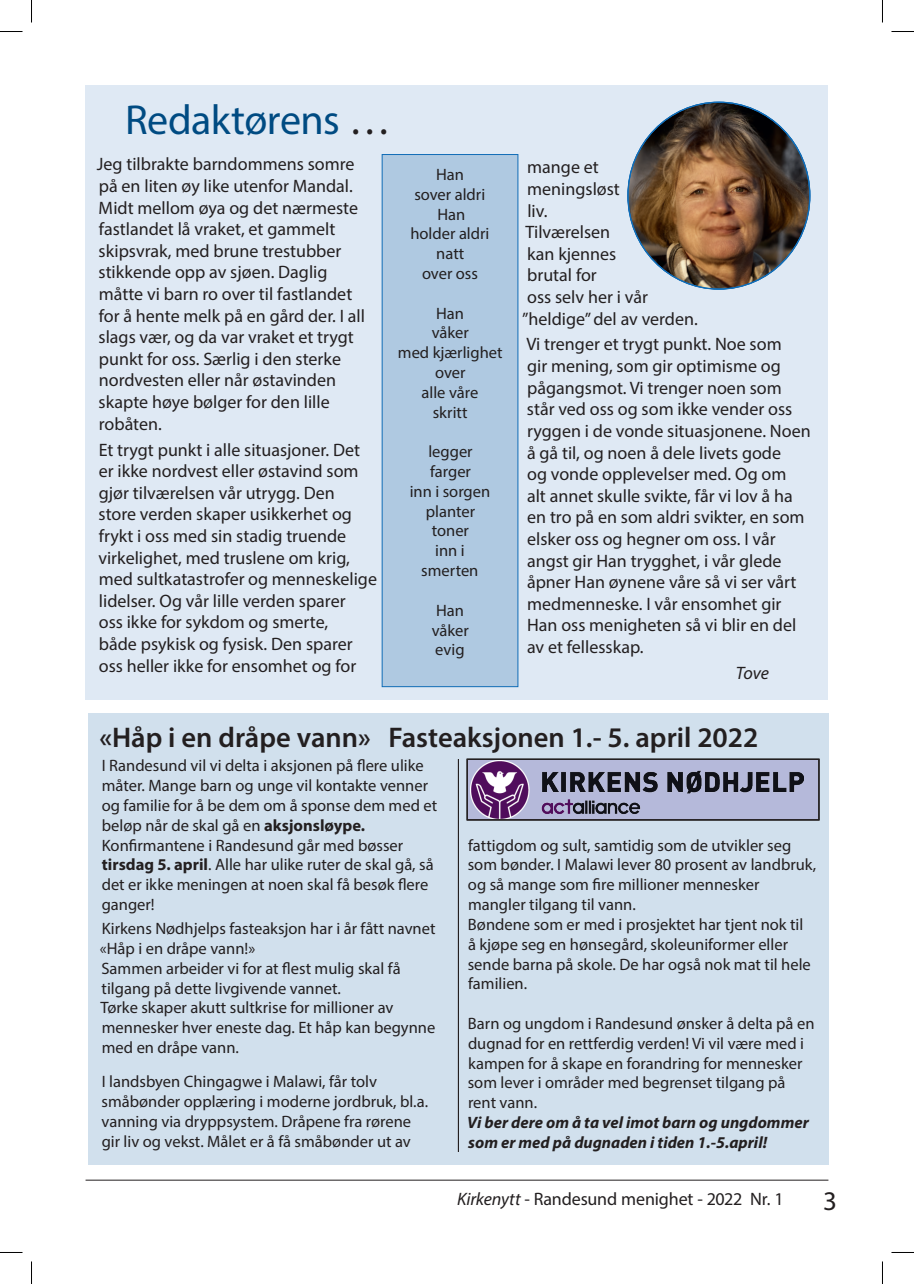
<style>
.page{position:relative;width:914px;height:1284px;background:#fff}
.page>*{position:absolute;margin:0;border:0;box-sizing:border-box;transform-origin:0 0}
.t1{font:42px "Myriad Pro";letter-spacing:-.015em;color:#004b82}
.t2{font:600 28.5px "Myriad Pro";color:#231f20}
.t3{font:27px "Myriad Pro";color:#231f20}
.t4{font:18px/21.6px "Myriad Pro";color:#231f20}
.t5{font:italic 18px "Myriad Pro";color:#231f20}
.t6{font:16.5px/19.8px "Myriad Pro";color:#231f20}
.t7{font:italic 700 16.5px/19.8px "Myriad Pro";color:#231f20}
.s1{color:#231f20}
.s2{font-weight:700}
.s3{font-style:italic}
</style>
<div class="page">
<hr style="left:86px;top:1179px;width:742px;height:1px;background:#231f20">
<div style="left:85px;top:85px;width:743px;height:59px;background:#dfe9f4"></div>
<div style="left:85px;top:144px;width:743px;height:555px;background:#dfe9f4"></div>
<div style="left:382px;top:154px;width:136px;height:532px;background:#afc9e1"></div>
<div style="left:382px;top:154px;width:136px;height:533px;border:1px solid #116db7"></div>
<img style="left:628px;top:102px;width:181px;height:187px">
<div style="left:88px;top:713px;width:740px;height:451px;background:#d1e0ed"></div>
<hr style="left:458px;top:759px;width:1px;height:392px;background:#231f20">
<svg style="left:467px;top:759px;width:352px;height:61px;background:#8f8baa"></svg>
<div style="left:467px;top:759px;width:351px;height:60px;border:1px solid #231f20"></div>
<svg style="left:0;top:31px;width:22px;height:1px"></svg>
<svg style="left:891px;top:31px;width:22px;height:1px"></svg>
<svg style="left:0;top:1252px;width:22px;height:1px"></svg>
<svg style="left:891px;top:1252px;width:22px;height:1px"></svg>
<svg style="left:31px;top:0;width:1px;height:22px"></svg>
<svg style="left:31px;top:1261px;width:1px;height:22px"></svg>
<svg style="left:882px;top:0;width:1px;height:22px"></svg>
<svg style="left:882px;top:1261px;width:1px;height:22px"></svg>
<h1 class="t1" style="left:125px;top:94px;width:267px">Redaktørens <span class="s1">…</span></h1>
<p class="t4" style="left:97px;top:153px;width:270px">Jeg tilbrakte barndommens somre på en liten øy like utenfor Mandal.<br>Midt mellom øya og det nærmeste fastlandet lå vraket, et gammelt skipsvrak, med brune trestubber stikkende opp av sjøen. Daglig måtte vi barn ro over til fastlandet for å hente melk på en gård der. I all slags vær, og da var vraket et trygt punkt for oss. Særlig i den sterke nordvesten eller når østavinden skapte høye bølger for den lille robåten.</p>
<p class="t4" style="left:98px;top:438px;width:280px">Et trygt punkt i alle situasjoner. Det er ikke nordvest eller østavind som gjør tilværelsen vår utrygg. Den<br>store verden skaper usikkerhet og frykt i oss med sin stadig truende virkelighet, med truslene om krig, med sultkatastrofer og menneskelige lidelser. Og vår lille verden sparer<br>oss ikke for sykdom og smerte,<br>både psykisk og fysisk. Den sparer oss heller ikke for ensomhet og for</p>
<p class="t6" style="left:410px;top:164px;width:81px;text-align:center">Han<br>sover aldri<br>Han<br>holder aldri natt<br>over oss</p>
<p class="t6" style="left:398px;top:303px;width:106px;text-align:center">Han<br>våker<br>med kjærlighet over<br>alle våre<br>skritt</p>
<p class="t6" style="left:409px;top:441px;width:82px;text-align:center">legger farger<br>inn i sorgen planter toner<br>inn i smerten</p>
<p class="t6" style="left:431px;top:600px;width:39px">Han våker evig</p>
<p class="t4" style="left:522px;top:156px;width:177px">mange et<br>meningsløst<br>liv.<br>Tilværelsen<br>kan kjennes<br>brutal for<br>oss selv her i vår ”heldige” del av verden.</p>
<p class="t4" style="left:526px;top:333px;width:286px">Vi trenger et trygt punkt. Noe som<br>gir mening, som gir optimisme og pågangsmot. Vi trenger noen som står ved oss og som ikke vender oss ryggen i de vonde situasjonene. Noen å gå til, og noen å dele livets gode<br>og vonde opplevelser med. Og om<br>alt annet skulle svikte, får vi lov å ha en tro på en som aldri svikter, en som elsker oss og hegner om oss. I vår angst gir Han trygghet, i vår glede åpner Han øynene våre så vi ser vårt medmenneske. I vår ensomhet gir<br>Han oss menigheten så vi blir en del av et fellesskap.</p>
<p class="t5" style="left:735px;top:661px;width:34px">Tove</p>
<h2 class="t2" style="left:99px;top:719px;width:660px">«Håp i en dråpe vann» Fasteaksjonen 1.- 5. april 2022</h2>
<p class="t6" style="left:102px;top:755px;width:337px">I Randesund vil vi delta i aksjonen på flere ulike måter. Mange barn og unge vil kontakte venner og familie for å be dem om å sponse dem med et beløp når de skal gå en <span class="s2">aksjonsløype.<br></span>Konfirmantene i Randesund går med bøsser <span class="s2">tirsdag 5. april</span>. Alle har ulike ruter de skal gå, så det er ikke meningen at noen skal få besøk flere ganger!</p>
<p class="t6" style="left:100px;top:918px;width:337px">Kirkens Nødhjelps fasteaksjon har i år fått navnet «Håp i en dråpe vann!»<br>Sammen arbeider vi for at flest mulig skal få tilgang på dette livgivende vannet.<br>Tørke skaper akutt sultkrise for millioner av mennesker hver eneste dag. Et håp kan begynne med en dråpe vann.</p>
<p class="t6" style="left:101px;top:1071px;width:328px">I landsbyen Chingagwe i Malawi, får tolv småbønder opplæring i moderne jordbruk, bl.a. vanning via dryppsystem. Dråpene fra rørene gir liv og vekst. Målet er å få småbønder ut av</p>
<p class="t6" style="left:467px;top:835px;width:350px">fattigdom og sult, samtidig som de utvikler seg som bønder. I Malawi lever 80 prosent av landbruk, og så mange som fire millioner mennesker mangler tilgang til vann.<br>Bøndene som er med i prosjektet har tjent nok til<br>å kjøpe seg en hønsegård, skoleuniformer eller sende barna på skole. De har også nok mat til hele familien.</p>
<p class="t6" style="left:467px;top:1013px;width:348px">Barn og ungdom i Randesund ønsker å delta på en dugnad for en rettferdig verden! Vi vil være med i kampen for å skape en forandring for mennesker som lever i områder med begrenset tilgang på rent vann.</p>
<p class="t7" style="left:467px;top:1111px;width:343px">Vi ber dere om å ta vel imot barn og ungdommer som er med på dugnaden i tiden 1.-5.april!</p>
<p class="t4" style="left:457px;top:1188px;width:328px"><span class="s3">Kirkenytt</span> - Randesund menighet - 2022 Nr. 1</p>
<h3 class="t3" style="left:823px;top:1184px;width:15px">3</h3>
</div>
